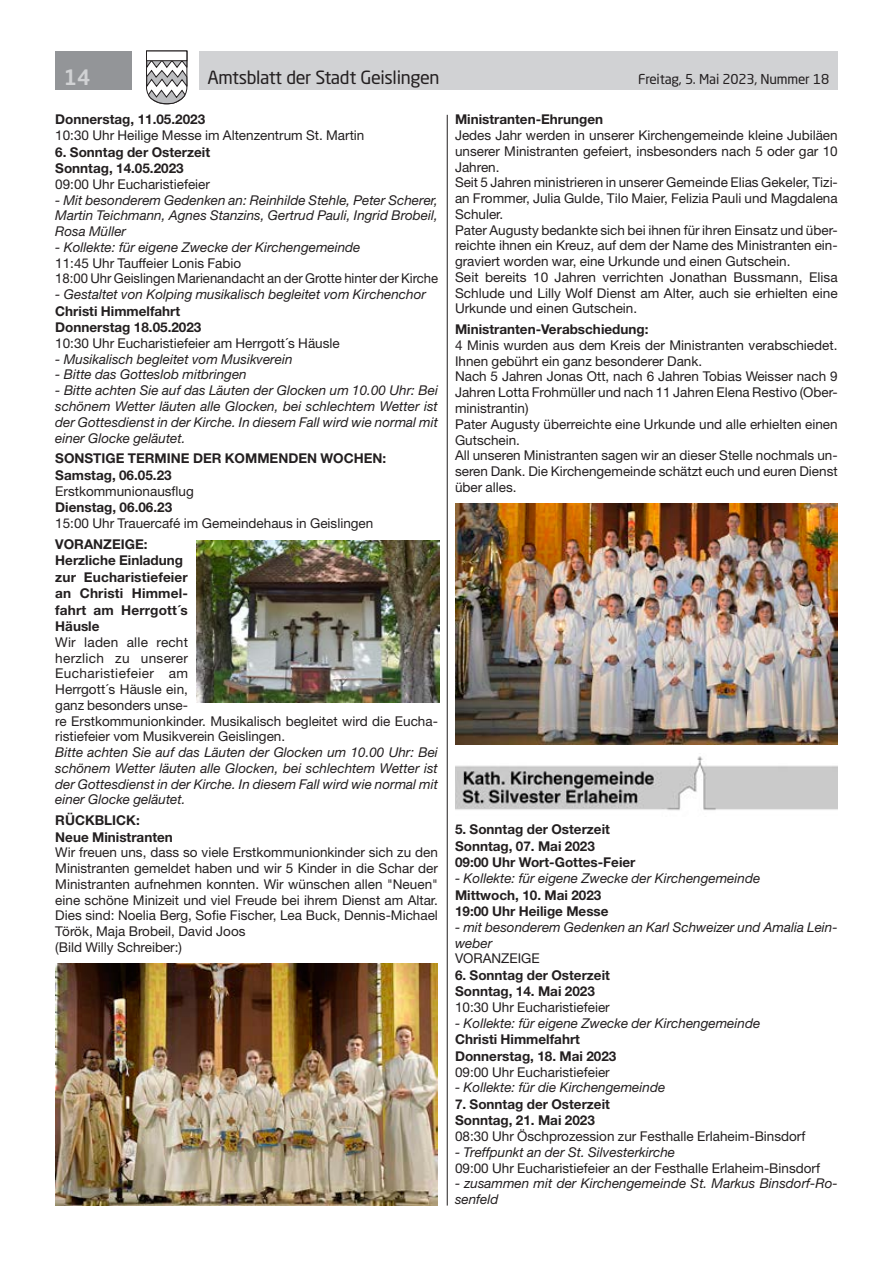
<style>
.page{position:relative;width:893px;height:1263px;background:#fff}
.page>*{position:absolute;margin:0;border:0;box-sizing:border-box;transform-origin:0 0}
.t1{font:500 21px "Neo Sans Std";color:#d1d2d4}
.t2{font:18px "Neo Sans Std";letter-spacing:-.02em;color:#231f20}
.t3{font:13.5px/15.8px "Helvetica Neue LT Std";color:#231f20}
.t4{font:italic 13.5px/15.8px "Helvetica Neue LT Std";color:#231f20;text-align:justify}
.t5{font:700 13.5px/16.5px "Helvetica Neue LT Std";color:#231f20}
.t6{font:13.5px "Neo Sans Std";letter-spacing:-.015em;color:#231f20}
</style>
<div class="page">
<div style="left:199px;top:51px;width:639px;height:38px;background:#d1d2d4"></div>
<div style="left:55px;top:51px;width:77px;height:38px;background:#939598"></div>
<svg style="left:146px;top:50px;width:42px;height:55px"></svg>
<div style="left:146px;top:51px;width:41px;height:10px;background:#fff;border:1px solid #231f20"></div>
<hr style="left:447px;top:115px;width:1px;height:1090px;background:#231f20">
<img style="left:55px;top:963px;width:383px;height:242px">
<img style="left:455px;top:503px;width:383px;height:241px">
<img style="left:455px;top:756px;width:383px;height:55px">
<img style="left:196px;top:541px;width:243px;height:162px">
<h1 class="t1" style="left:64px;top:64px;width:28px">14</h1>
<h2 class="t2" style="left:207px;top:66px;width:234px">Amtsblatt der Stadt Geislingen</h2>
<p class="t6" style="left:638px;top:71px;width:193px">Freitag, 5. Mai 2023, Nummer 18</p>
<p class="t5" style="left:55px;top:111px;width:151px">Donnerstag, 11.05.2023</p>
<p class="t3" style="left:55px;top:127px;width:311px">10:30 Uhr Heilige Messe im Altenzentrum St. Martin</p>
<p class="t5" style="left:55px;top:143px;width:156px">6. Sonntag der Osterzeit<br>Sonntag, 14.05.2023</p>
<p class="t3" style="left:55px;top:176px;width:156px">09:00 Uhr Eucharistiefeier</p>
<p class="t4" style="left:55px;top:192px;width:384px">- Mit besonderem Gedenken an: Reinhilde Stehle, Peter Scherer, Martin Teichmann, Agnes Stanzins, Gertrud Pauli, Ingrid Brobeil, Rosa Müller</p>
<p class="t4" style="left:55px;top:239px;width:307px">- Kollekte: für eigene Zwecke der Kirchengemeinde</p>
<p class="t3" style="left:55px;top:255px;width:384px">11:45 Uhr Tauffeier Lonis Fabio<br>18:00 Uhr Geislingen Marienandacht an der Grotte hinter der Kirche</p>
<p class="t4" style="left:55px;top:286px;width:372px">- Gestaltet von Kolping musikalisch begleitet vom Kirchenchor</p>
<p class="t5" style="left:55px;top:302px;width:148px">Christi Himmelfahrt<br>Donnerstag 18.05.2023</p>
<p class="t3" style="left:55px;top:335px;width:286px">10:30 Uhr Eucharistiefeier am Herrgott´s Häusle</p>
<p class="t4" style="left:55px;top:351px;width:239px">- Musikalisch begleitet vom Musikverein</p>
<p class="t4" style="left:55px;top:367px;width:193px">- Bitte das Gotteslob mitbringen</p>
<p class="t4" style="left:55px;top:382px;width:384px">- Bitte achten Sie auf das Läuten der Glocken um 10.00 Uhr: Bei schönem Wetter läuten alle Glocken, bei schlechtem Wetter ist der Gottesdienst in der Kirche. In diesem Fall wird wie normal mit einer Glocke geläutet.</p>
<p class="t5" style="left:55px;top:450px;width:332px">SONSTIGE TERMINE DER KOMMENDEN WOCHEN:<br>Samstag, 06.05.23</p>
<p class="t3" style="left:55px;top:483px;width:140px">Erstkommunionausflug</p>
<p class="t5" style="left:55px;top:499px;width:118px">Dienstag, 06.06.23</p>
<p class="t3" style="left:55px;top:515px;width:320px">15:00 Uhr Trauercafé im Gemeindehaus in Geislingen</p>
<p class="t5" style="left:55px;top:535px;width:134px">VORANZEIGE:<br>Herzliche Einladung zur Eucharistiefeier an Christi Himmel&shy;fahrt am Herrgott´s<br>Häusle</p>
<p class="t3" style="left:55px;top:634px;width:384px">Wir laden alle recht<br>herzlich zu unserer<br>Eucharistiefeier am<br>Herrgott´s Häusle ein,<br>ganz besonders unse-<br>re Erstkommunionkinder. Musikalisch begleitet wird die Eucha&shy;ristiefeier vom Musikverein Geislingen.</p>
<p class="t4" style="left:55px;top:744px;width:384px">Bitte achten Sie auf das Läuten der Glocken um 10.00 Uhr: Bei schönem Wetter läuten alle Glocken, bei schlechtem Wetter ist der Gottesdienst in der Kirche. In diesem Fall wird wie normal mit einer Glocke geläutet.</p>
<p class="t5" style="left:55px;top:812px;width:119px">RÜCKBLICK:<br>Neue Ministranten</p>
<p class="t3" style="left:55px;top:844px;width:384px">Wir freuen uns, dass so viele Erstkommunionkinder sich zu den Ministranten gemeldet haben und wir 5 Kinder in die Schar der Ministranten aufnehmen konnten. Wir wünschen allen "Neuen" eine schöne Minizeit und viel Freude bei ihrem Dienst am Altar.<br>Dies sind: Noelia Berg, Sofie Fischer, Lea Buck, Dennis-Michael Török, Maja Brobeil, David Joos<br>(Bild Willy Schreiber:)</p>
<p class="t5" style="left:455px;top:111px;width:150px">Ministranten-Ehrungen</p>
<p class="t3" style="left:455px;top:127px;width:384px">Jedes Jahr werden in unserer Kirchengemeinde kleine Jubiläen unserer Ministranten gefeiert, insbesonders nach 5 oder gar 10<br>Jahren.<br>Seit 5 Jahren ministrieren in unserer Gemeinde Elias Gekeler, Tizi&shy;an Frommer, Julia Gulde, Tilo Maier, Felizia Pauli und Magdalena Schuler.<br>Pater Augusty bedankte sich bei ihnen für ihren Einsatz und über&shy;reichte ihnen ein Kreuz, auf dem der Name des Ministranten ein&shy;graviert worden war, eine Urkunde und einen Gutschein.<br>Seit bereits 10 Jahren verrichten Jonathan Bussmann, Elisa Schlude und Lilly Wolf Dienst am Alter, auch sie erhielten eine Urkunde und einen Gutschein.</p>
<p class="t5" style="left:455px;top:321px;width:195px">Ministranten-Verabschiedung:</p>
<p class="t3" style="left:455px;top:337px;width:384px">4 Minis wurden aus dem Kreis der Ministranten verabschiedet.<br>Ihnen gebührt ein ganz besonderer Dank.<br>Nach 5 Jahren Jonas Ott, nach 6 Jahren Tobias Weisser nach 9<br>Jahren Lotta Frohmüller und nach 11 Jahren Elena Restivo (Ober&shy;ministrantin)<br>Pater Augusty überreichte eine Urkunde und alle erhielten einen Gutschein.<br>All unseren Ministranten sagen wir an dieser Stelle nochmals un&shy;seren Dank. Die Kirchengemeinde schätzt euch und euren Dienst über alles.</p>
<p class="t5" style="left:455px;top:821px;width:182px">5. Sonntag der Osterzeit<br>Sonntag, 07. Mai 2023<br>09:00 Uhr Wort-Gottes-Feier</p>
<p class="t4" style="left:455px;top:870px;width:307px">- Kollekte: für eigene Zwecke der Kirchengemeinde</p>
<p class="t5" style="left:455px;top:886px;width:155px">Mittwoch, 10. Mai 2023<br>19:00 Uhr Heilige Messe</p>
<p class="t4" style="left:455px;top:919px;width:384px">- mit besonderem Gedenken an Karl Schweizer und Amalia Lein&shy;weber</p>
<p class="t3" style="left:455px;top:950px;width:86px">VORANZEIGE</p>
<p class="t5" style="left:455px;top:966px;width:156px">6. Sonntag der Osterzeit<br>Sonntag, 14. Mai 2023</p>
<p class="t3" style="left:455px;top:999px;width:156px">10:30 Uhr Eucharistiefeier</p>
<p class="t4" style="left:455px;top:1015px;width:307px">- Kollekte: für eigene Zwecke der Kirchengemeinde</p>
<p class="t5" style="left:455px;top:1031px;width:163px">Christi Himmelfahrt<br>Donnerstag, 18. Mai 2023</p>
<p class="t3" style="left:455px;top:1064px;width:156px">09:00 Uhr Eucharistiefeier</p>
<p class="t4" style="left:455px;top:1079px;width:212px">- Kollekte: für die Kirchengemeinde</p>
<p class="t5" style="left:455px;top:1095px;width:156px">7. Sonntag der Osterzeit<br>Sonntag, 21. Mai 2023</p>
<p class="t3" style="left:455px;top:1128px;width:352px">08:30 Uhr Öschprozession zur Festhalle Erlaheim-Binsdorf</p>
<p class="t4" style="left:455px;top:1144px;width:222px">- Treffpunkt an der St. Silvesterkirche</p>
<p class="t3" style="left:455px;top:1160px;width:367px">09:00 Uhr Eucharistiefeier an der Festhalle Erlaheim-Binsdorf</p>
<p class="t4" style="left:455px;top:1175px;width:384px">- zusammen mit der Kirchengemeinde St. Markus Binsdorf-Ro&shy;senfeld</p>
</div>
